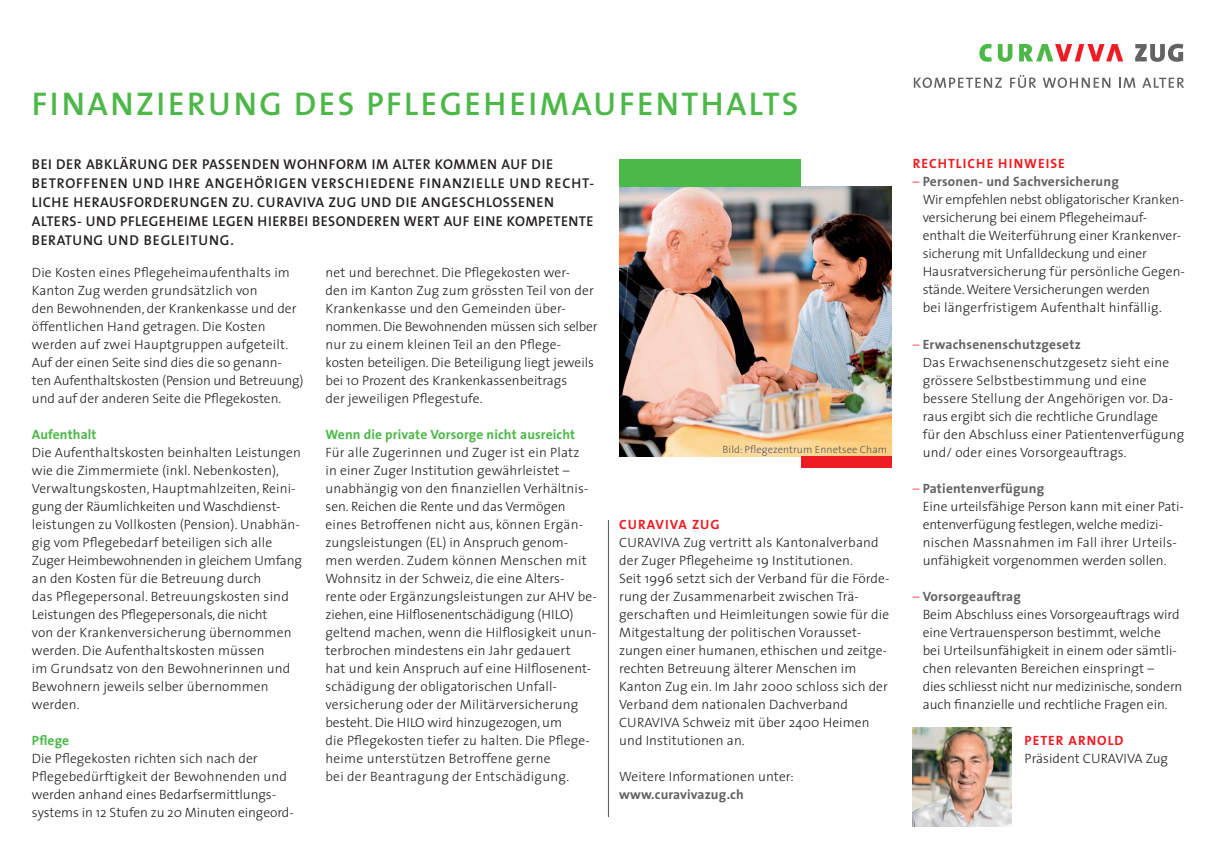
<style>
.page{position:relative;width:1217px;height:851px;background:#fff}
.page>*{position:absolute;margin:0;border:0;box-sizing:border-box;transform-origin:0 0}
.t1{font:600 33px "The Sans";letter-spacing:.075em;color:#4cb848}
.t2{font:600 14.25px/18.8px "The Sans";letter-spacing:.04em;color:#231f20}
.t3{font:300 13.5px/18px "The Sans";letter-spacing:.01em;color:#231f20}
.t4{font:300 13.5px/18px "The Sans";letter-spacing:-.01em;color:#231f20}
.t5{font:700 13.5px "The Sans";letter-spacing:.01em;color:#4cb848}
.t6{font:700 13.5px "The Sans";letter-spacing:.075em;color:#ee1d23}
.t7{font:700 13.5px "The Sans";letter-spacing:.01em;color:#636366}
.t8{font:300 10.5px "The Sans";letter-spacing:.01em;color:#57585a}
.s1{color:#ee1d23}
.s2{font-weight:700;color:#636366}
</style>
<div class="page">
<img style="left:619px;top:187px;width:272px;height:270px">
<div style="left:619px;top:159px;width:181px;height:28px;background:#4cb848"></div>
<div style="left:800px;top:457px;width:91px;height:11px;background:#ee1d23"></div>
<img style="left:912px;top:727px;width:99px;height:99px">
<svg style="left:979px;top:44px;width:12px;height:18px"></svg>
<svg style="left:997px;top:44px;width:15px;height:18px"></svg>
<svg style="left:1019px;top:44px;width:103px;height:17px"></svg>
<svg style="left:1135px;top:44px;width:47px;height:18px"></svg>
<svg style="left:913px;top:77px;width:88px;height:11px"></svg>
<svg style="left:1010px;top:75px;width:25px;height:13px"></svg>
<svg style="left:1042px;top:77px;width:68px;height:11px"></svg>
<svg style="left:1119px;top:78px;width:16px;height:10px"></svg>
<svg style="left:1142px;top:78px;width:41px;height:10px"></svg>
<hr style="left:607px;top:520px;width:2px;height:297px;background:#636366">
<h1 class="t1" style="left:32px;top:76px;width:767px">FINANZIERUNG DES PFLEGEHEIMAUFENTHALTS</h1>
<p class="t2" style="left:32px;top:155px;width:563px">BEI DER ABKLÄRUNG DER PASSENDEN WOHNFORM IM ALTER KOMMEN AUF DIE BETROFFENEN UND IHRE ANGEHÖRIGEN VERSCHIEDENE FINANZIELLE UND RECHT-LICHE HERAUSFORDERUNGEN ZU. CURAVIVA ZUG UND DIE ANGESCHLOSSENEN ALTERS- UND PFLEGEHEIME LEGEN HIERBEI BESONDEREN WERT AUF EINE KOMPETENTE BERATUNG UND BEGLEITUNG.</p>
<p class="t3" style="left:32px;top:263px;width:273px">Die Kosten eines Pflegeheimaufenthalts im Kanton Zug werden grundsätzlich von<br>den -Bewohnenden, der Krankenkasse und der öffentlichen Hand getragen. Die Kosten werden auf zwei Hauptgruppen aufgeteilt.<br>Auf der einen Seite sind dies die so genann&shy;ten Aufenthaltskosten (Pension und Betreuung) und auf der anderen Seite die Pflegekosten.</p>
<p class="t5" style="left:32px;top:423px;width:66px">Aufenthalt</p>
<p class="t3" style="left:32px;top:442px;width:271px">Die Aufenthaltskosten beinhalten Leistungen wie die Zimmermiete (inkl. Nebenkosten), Verwaltungskosten, Hauptmahlzeiten, Reini&shy;gung der Räumlichkeiten und Waschdienst&shy;leistungen zu Vollkosten (Pension). Unabhän&shy;gig vom Pflegebedarf beteiligen sich alle Zuger Heimbewohnenden in gleichem Umfang an den Kosten für die Betreuung durch<br>das Pflegepersonal. Betreuungskosten sind Leistungen des Pflegepersonals, die nicht<br>von der Krankenversicherung übernommen werden. Die Aufenthaltskosten müssen<br>im Grundsatz von den Bewohnerinnen und Bewohnern jeweils selber übernommen werden.</p>
<p class="t5" style="left:32px;top:729px;width:39px">Pflege</p>
<p class="t3" style="left:32px;top:748px;width:263px">Die Pflegekosten richten sich nach der Pflegebedürftigkeit der Bewohnenden und werden anhand eines Bedarfsermittlungs&shy;systems in 12 Stufen zu 20 Minuten eingeord-</p>
<p class="t3" style="left:325px;top:262px;width:273px">net und berechnet. Die Pflegekosten wer-<br>den im Kanton Zug zum grössten Teil von der Krankenkasse und den Gemeinden über&shy;nommen. Die Bewohnenden müssen sich selber nur zu einem kleinen Teil an den Pflege&shy;kosten beteiligen. Die Beteiligung liegt jeweils bei 10 Prozent des Krankenkassenbeitrags<br>der jeweiligen Pflegestufe.</p>
<p class="t5" style="left:325px;top:423px;width:251px">Wenn die private Vorsorge nicht ausreicht</p>
<p class="t3" style="left:325px;top:442px;width:273px">Für alle Zugerinnen und Zuger ist ein Platz<br>in einer Zuger Institution gewährleistet – unabhängig von den finanziellen Verhältnis&shy;sen. Reichen die Rente und das Vermögen eines Betroffenen nicht aus, können Ergän&shy;zungsleistungen (EL) in Anspruch genom&shy;men werden. Zudem können Menschen mit Wohnsitz in der Schweiz, die eine Alters&shy;rente oder Ergänzungsleistungen zur AHV be&shy;ziehen, eine Hilflosenentschädigung (HILO) geltend machen, wenn die Hilflosigkeit unun&shy;terbrochen mindestens ein Jahr gedauert<br>hat und kein Anspruch auf eine Hilflosenent&shy;schädigung der obligatorischen Unfall&shy;versicherung oder der Militärversicherung besteht. Die HILO wird hinzugezogen, um<br>die Pflegekosten tiefer zu halten. Die Pflege&shy;heime unterstützen Betroffene gerne<br>bei der Beantragung der Entschädigung.</p>
<p class="t8" style="left:722px;top:440px;width:166px">Bild: Pflegezentrum Ennetsee Cham</p>
<p class="t6" style="left:619px;top:513px;width:102px">CURAVIVA ZUG</p>
<p class="t3" style="left:619px;top:533px;width:272px">CURAVIVA Zug vertritt als Kantonalverband der Zuger Pflegeheime 19 Institutionen.<br>Seit 1996 setzt sich der Verband für die Förde&shy;rung der Zusammenarbeit zwischen Trä&shy;gerschaften und Heimleitungen sowie für die Mitgestaltung der politischen Vorausset&shy;zungen einer humanen, ethischen und zeitge&shy;rechten Betreuung älterer Menschen im Kanton Zug ein. Im Jahr 2000 schloss sich der Verband dem nationalen Dachverband CURAVIVA Schweiz mit über 2400 Heimen und Institutionen an.</p>
<p class="t3" style="left:619px;top:766px;width:176px">Weitere Informationen unter:</p>
<p class="t7" style="left:619px;top:783px;width:126px">www.curavivazug.ch</p>
<p class="t6" style="left:912px;top:152px;width:154px">RECHTLICHE HINWEISE</p>
<p class="t4" style="left:922px;top:172px;width:264px;text-indent:-10px"><span class="s1">–</span> <span class="s2">Personen- und Sachversicherung<br></span>Wir empfehlen nebst obligatorischer Kranken&shy;versicherung bei einem Pflegeheimauf&shy;enthalt die Weiterführung einer Krankenver&shy;sicherung mit Unfalldeckung und einer Hausratversicherung für persönliche Gegen&shy;stände. Weitere Versicherungen werden<br>bei längerfristigem Aufenthalt hinfällig.</p>
<p class="t3" style="left:922px;top:334px;width:263px;text-indent:-10px"><span class="s1">–</span> <span class="s2">Erwachsenenschutzgesetz<br></span>Das Erwachsenenschutzgesetz sieht eine grössere Selbstbestimmung und eine bessere Stellung der Angehörigen vor. Da&shy;raus ergibt sich die rechtliche Grundlage<br>für den Abschluss einer Patientenverfügung und/ oder eines Vorsorgeauftrags.</p>
<p class="t3" style="left:922px;top:478px;width:263px;text-indent:-10px"><span class="s1">–</span> <span class="s2">Patientenverfügung<br></span>Eine urteilsfähige Person kann mit einer Pati&shy;entenverfügung festlegen, welche medizi&shy;nischen Massnahmen im Fall ihrer Urteils&shy;unfähigkeit vorgenommen werden sollen.</p>
<p class="t3" style="left:922px;top:586px;width:261px;text-indent:-10px"><span class="s1">–</span> <span class="s2">Vorsorgeauftrag<br></span>Beim Abschluss eines Vorsorgeauftrags wird eine Vertrauensperson bestimmt, welche<br>bei Urteilsunfähigkeit in einem oder sämtli&shy;chen relevanten Bereichen einspringt –<br>dies schliesst nicht nur medizinische, sondern auch finanzielle und rechtliche Fragen ein.</p>
<p class="t6" style="left:1024px;top:729px;width:100px">PETER ARNOLD</p>
<p class="t3" style="left:1024px;top:749px;width:145px">Präsident CURAVIVA Zug</p>
</div>
